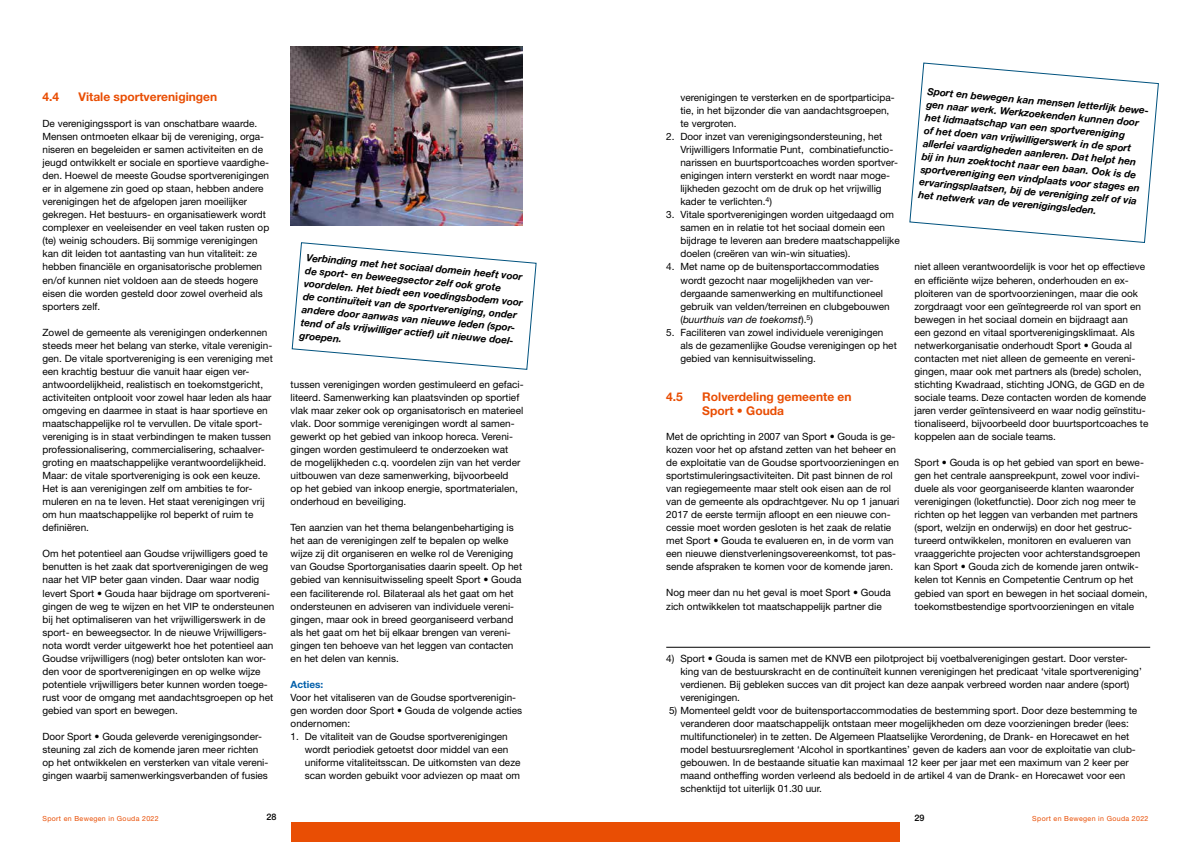
<style>
.page{position:relative;width:1191px;height:842px;background:#fff}
.page>*{position:absolute;margin:0;border:0;box-sizing:border-box;transform-origin:0 0}
.t1{font:700 12px/14.4px "Helvetica Neue LT Std";color:#e94e04}
.t2{font:10px/13px "Helvetica Neue LT Std";color:#000}
.t3{font:italic 700 10px/13px "Helvetica Neue LT Std";color:#000}
.t4{font:700 10px "Helvetica Neue LT Std";color:#005eaa}
.t5{font:500 9px "Helvetica Neue LT Std";color:#000}
.t6{font:7px "Helvetica Neue LT Std";letter-spacing:.05em;color:#e94e04}
.s1{font-style:italic}
</style>
<div class="page">
<div style="left:291px;top:822px;width:304px;height:20px;background:#e94e04"></div>
<div style="left:595px;top:822px;width:305px;height:20px;background:#e94e04"></div>
<img style="left:290px;top:46px;width:232px;height:179px">
<svg style="left:909px;top:62px;width:250px;height:181px"></svg>
<svg style="left:291px;top:242px;width:246px;height:128px"></svg>
<hr style="left:666px;top:647px;width:484px;height:1px;background:#000">
<p class="t1" style="left:43px;top:89px;width:18px">4.4</p>
<p class="t1" style="left:79px;top:89px;width:140px">Vitale sportverenigingen</p>
<p class="t2" style="left:43px;top:117px;width:228px">De verenigingssport is van onschatbare waarde.<br>Mensen ontmoeten elkaar bij de vereniging, orga&shy;niseren en begeleiden er samen activiteiten en de jeugd ontwikkelt er sociale en sportieve vaardighe&shy;den. Hoewel de meeste Goudse sportverenigingen er in algemene zin goed op staan, hebben andere verenigingen het de afgelopen jaren moeilijker gekregen. Het bestuurs- en organisatiewerk wordt complexer en veeleisender en veel taken rusten op (te) weinig schouders. Bij sommige verenigingen kan dit leiden tot aantasting van hun vitaliteit: ze hebben financiële en organisatorische problemen en/of kunnen niet voldoen aan de steeds hogere eisen die worden gesteld door zowel overheid als sporters zelf.</p>
<p class="t2" style="left:43px;top:325px;width:232px">Zowel de gemeente als verenigingen onderkennen steeds meer het belang van sterke, vitale verenigin&shy;gen. De vitale sportvereniging is een vereniging met een krachtig bestuur die vanuit haar eigen ver&shy;antwoordelijkheid, realistisch en toekomstgericht, activiteiten ontplooit voor zowel haar leden als haar omgeving en daarmee in staat is haar sportieve en maatschappelijke rol te vervullen. De vitale sport&shy;vereniging is in staat verbindingen te maken tussen professionalisering, commercialisering, schaalver&shy;groting en maatschappelijke verantwoordelijkheid.<br>Maar: de vitale sportvereniging is ook een keuze.<br>Het is aan verenigingen zelf om ambities te for&shy;muleren en na te leven. Het staat verenigingen vrij om hun maatschappelijke rol beperkt of ruim te definiëren.</p>
<p class="t2" style="left:43px;top:547px;width:233px">Om het potentieel aan Goudse vrijwilligers goed te benutten is het zaak dat sportverenigingen de weg naar het VIP beter gaan vinden. Daar waar nodig levert Sport • Gouda haar bijdrage om sportvereni&shy;gingen de weg te wijzen en het VIP te ondersteunen bij het optimaliseren van het vrijwilligerswerk in de sport- en beweegsector. In de nieuwe Vrijwilligers&shy;nota wordt verder uitgewerkt hoe het potentieel aan Goudse vrijwilligers (nog) beter ontsloten kan wor&shy;den voor de sportverenigingen en op welke wijze potentiele vrijwilligers beter kunnen worden toege&shy;rust voor de omgang met aandachtsgroepen op het gebied van sport en bewegen.</p>
<p class="t2" style="left:43px;top:730px;width:227px">Door Sport • Gouda geleverde verenigingsonder&shy;steuning zal zich de komende jaren meer richten op het ontwikkelen en versterken van vitale vereni&shy;gingen waarbij samenwerkingsverbanden of fusies</p>
<p class="t3" style="left:307px;top:251px;width:221px;rotate:5deg">Verbinding met het sociaal domein heeft voor de sport- en beweegsector zelf ook grote voordelen. Het biedt een voedingsbodem voor de continuïteit van de sportvereniging, onder andere door aanwas van nieuwe leden (spor&shy;tend of als vrijwilliger actief) uit nieuwe doel&shy;groepen.</p>
<p class="t2" style="left:291px;top:378px;width:234px">tussen verenigingen worden gestimuleerd en gefaci&shy;liteerd. Samenwerking kan plaatsvinden op sportief vlak maar zeker ook op organisatorisch en materieel vlak. Door sommige verenigingen wordt al samen&shy;gewerkt op het gebied van inkoop horeca. Vereni&shy;gingen worden gestimuleerd te onderzoeken wat<br>de mogelijkheden c.q. voordelen zijn van het verder uitbouwen van deze samenwerking, bijvoorbeeld<br>op het gebied van inkoop energie, sportmaterialen, onderhoud en beveiliging.</p>
<p class="t2" style="left:291px;top:521px;width:233px">Ten aanzien van het thema belangenbehartiging is het aan de verenigingen zelf te bepalen op welke wijze zij dit organiseren en welke rol de Vereniging van Goudse Sportorganisaties daarin speelt. Op het gebied van kennisuitwisseling speelt Sport • Gouda een faciliterende rol. Bilateraal als het gaat om het ondersteunen en adviseren van individuele vereni&shy;gingen, maar ook in breed georganiseerd verband als het gaat om het bij elkaar brengen van vereni&shy;gingen ten behoeve van het leggen van contacten en het delen van kennis.</p>
<p class="t4" style="left:291px;top:678px;width:34px">Acties:</p>
<p class="t2" style="left:291px;top:691px;width:233px">Voor het vitaliseren van de Goudse sportverenigin&shy;gen worden door Sport • Gouda de volgende acties ondernomen:</p>
<p class="t2" style="left:305px;top:730px;width:217px;text-indent:-14px">1. De vitaliteit van de Goudse sportverenigingen wordt periodiek getoetst door middel van een uniforme vitaliteitsscan. De uitkomsten van deze scan worden gebuikt voor adviezen op maat om</p>
<p class="t2" style="left:680px;top:91px;width:216px">verenigingen te versterken en de sportparticipa&shy;tie, in het bijzonder die van aandachtsgroepen, te vergroten.</p>
<p class="t2" style="left:680px;top:130px;width:219px;text-indent:-14px">2. Door inzet van verenigingsondersteuning, het Vrijwilligers Informatie Punt, combinatiefunctio&shy;narissen en buurtsportcoaches worden sportver&shy;enigingen intern versterkt en wordt naar moge&shy;lijkheden gezocht om de druk op het vrijwillig kader te verlichten.<sup>4</sup>)</p>
<p class="t2" style="left:680px;top:208px;width:221px;text-indent:-14px">3. Vitale sportverenigingen worden uitgedaagd om samen en in relatie tot het sociaal domein een bijdrage te leveren aan bredere maatschappelijke doelen (creëren van win-win situaties).</p>
<p class="t2" style="left:680px;top:260px;width:211px;text-indent:-14px">4. Met name op de buitensportaccommodaties wordt gezocht naar mogelijkheden van ver&shy;dergaande samenwerking en multifunctioneel gebruik van velden/terreinen en clubgebouwen (<span class="s1">buurthuis van de toekomst</span>).<sup>5</sup>)</p>
<p class="t2" style="left:680px;top:325px;width:218px;text-indent:-14px">5. Faciliteren van zowel individuele verenigingen als de gezamenlijke Goudse verenigingen op het gebied van kennisuitwisseling.</p>
<p class="t1" style="left:666px;top:389px;width:18px">4.5</p>
<p class="t1" style="left:702px;top:389px;width:151px">Rolverdeling gemeente en<br>Sport • Gouda</p>
<p class="t2" style="left:666px;top:430px;width:235px">Met de oprichting in 2007 van Sport • Gouda is ge&shy;kozen voor het op afstand zetten van het beheer en de exploitatie van de Goudse sportvoorzieningen en sportstimuleringsactiviteiten. Dit past binnen de rol van regiegemeente maar stelt ook eisen aan de rol van de gemeente als opdrachtgever. Nu op 1 januari 2017 de eerste termijn afloopt en een nieuwe con&shy;cessie moet worden gesloten is het zaak de relatie met Sport • Gouda te evalueren en, in de vorm van een nieuwe dienstverleningsovereenkomst, tot pas&shy;sende afspraken te komen voor de komende jaren.</p>
<p class="t2" style="left:666px;top:586px;width:226px">Nog meer dan nu het geval is moet Sport • Gouda zich ontwikkelen tot maatschappelijk partner die</p>
<p class="t3" style="left:928px;top:85px;width:225px;rotate:5deg">Sport en bewegen kan mensen letterlijk bewe&shy;gen naar werk. Werkzoekenden kunnen door het lidmaatschap van een sportvereniging<br>of het doen van vrijwilligerswerk in de sport allerlei vaardigheden aanleren. Dat helpt hen bij in hun zoektocht naar een baan. Ook is de sportvereniging een vindplaats voor stages en ervaringsplaatsen, bij de vereniging zelf of via het netwerk van de verenigingsleden.</p>
<p class="t2" style="left:914px;top:260px;width:235px">niet alleen verantwoordelijk is voor het op effectieve en efficiënte wijze beheren, onderhouden en ex&shy;ploiteren van de sportvoorzieningen, maar die ook zorgdraagt voor een geïntegreerde rol van sport en bewegen in het sociaal domein en bijdraagt aan<br>een gezond en vitaal sportverenigingsklimaat. Als netwerkorganisatie onderhoudt Sport • Gouda al contacten met niet alleen de gemeente en vereni&shy;gingen, maar ook met partners als (brede) scholen, stichting Kwadraad, stichting JONG, de GGD en de sociale teams. Deze contacten worden de komende jaren verder geïntensiveerd en waar nodig geïnstitu&shy;tionaliseerd, bijvoorbeeld door buurtsportcoaches te koppelen aan de sociale teams.</p>
<p class="t2" style="left:914px;top:456px;width:235px">Sport • Gouda is op het gebied van sport en bewe&shy;gen het centrale aanspreekpunt, zowel voor indivi&shy;duele als voor georganiseerde klanten waaronder verenigingen (loketfunctie). Door zich nog meer te richten op het leggen van verbanden met partners (sport, welzijn en onderwijs) en door het gestruc&shy;tureerd ontwikkelen, monitoren en evalueren van vraaggerichte projecten voor achterstandsgroepen kan Sport • Gouda zich de komende jaren ontwik&shy;kelen tot Kennis en Competentie Centrum op het gebied van sport en bewegen in het sociaal domein, toekomstbestendige sportvoorzieningen en vitale</p>
<p class="t2" style="left:680px;top:651px;width:463px;text-indent:-14px">4) Sport • Gouda is samen met de KNVB een pilotproject bij voetbalverenigingen gestart. Door verster&shy;king van de bestuurskracht en de continuïteit kunnen verenigingen het predicaat ‘vitale sportvereniging’ verdienen. Bij gebleken succes van dit project kan deze aanpak verbreed worden naar andere (sport) verenigingen.</p>
<p class="t2" style="left:680px;top:704px;width:458px;text-indent:-11px">5) Momenteel geldt voor de buitensportaccommodaties de bestemming sport. Door deze bestemming te veranderen door maatschappelijk ontstaan meer mogelijkheden om deze voorzieningen breder (lees: multifunctioneler) in te zetten. De Algemeen Plaatselijke Verordening, de Drank- en Horecawet en het model bestuursreglement ‘Alcohol in sportkantines’ geven de kaders aan voor de exploitatie van club&shy;gebouwen. In de bestaande situatie kan maximaal 12 keer per jaar met een maximum van 2 keer per maand ontheffing worden verleend als bedoeld in de artikel 4 van de Drank- en Horecawet voor een schenktijd tot uiterlijk 01.30 uur.</p>
<p class="t6" style="left:43px;top:815px;width:118px">Sport en Bewegen in Gouda 2022</p>
<p class="t5" style="left:266px;top:812px;width:12px">28</p>
<p class="t5" style="left:914px;top:812px;width:12px">29</p>
<p class="t6" style="left:1032px;top:815px;width:118px">Sport en Bewegen in Gouda 2022</p>
</div>
